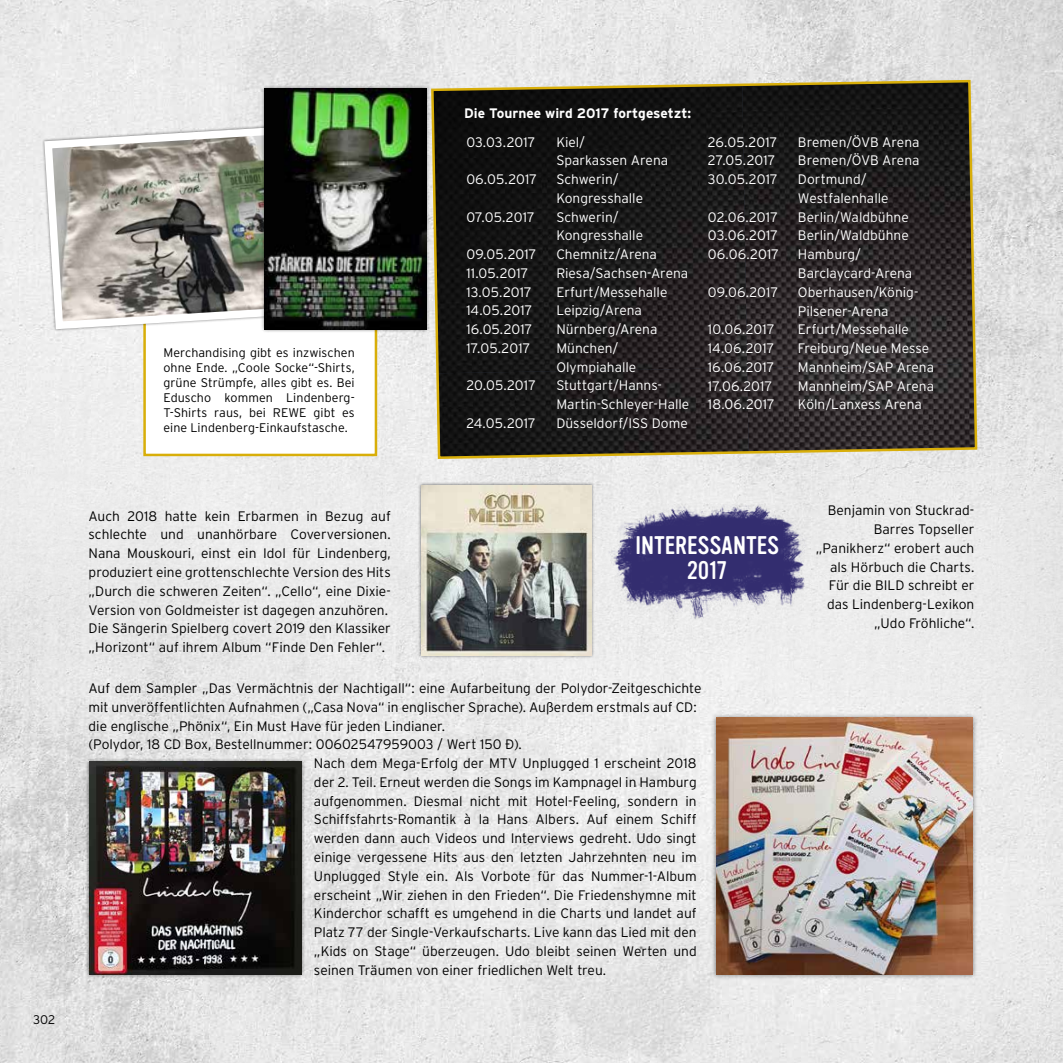
<style>
.page{position:relative;width:1063px;height:1063px;background:#fff}
.page>*{position:absolute;margin:0;border:0;box-sizing:border-box;transform-origin:0 0}
.t1{font:25px/25px "Vinyl OT";letter-spacing:.01em;color:#fff;text-align:center}
.t2{font:300 13.75px/18.8px "Interstate";color:#000}
.t3{font:300 13.75px/18.8px "Interstate";color:#fff}
.t4{font:700 13.75px "Interstate";color:#fff}
.t5{font:300 12.5px/15px "Interstate";letter-spacing:.005em;color:#000;text-align:justify}
</style>
<div class="page">
<img style="left:0;top:748px;width:1063px;height:315px">
<img style="left:0;top:0;width:1063px;height:748px">
<svg style="left:430px;top:79px;width:549px;height:381px;background:#2c2927"></svg>
<div style="left:144px;top:287px;width:232px;height:169px;background:#fff"></div>
<div style="left:143px;top:287px;width:234px;height:169px;border:2px solid #d8ae09"></div>
<svg style="left:40px;top:123px;width:221px;height:210px;background:#a9a7a0"></svg>
<div style="left:261px;top:85px;width:169px;height:248px;background:#000;opacity:.5"></div>
<img style="left:265px;top:88px;width:161px;height:241px">
<div style="left:85px;top:758px;width:221px;height:221px;background:#000;opacity:.5"></div>
<img style="left:89px;top:762px;width:213px;height:212px">
<div style="left:711px;top:713px;width:267px;height:267px;background:#000;opacity:.5"></div>
<img style="left:716px;top:718px;width:257px;height:256px">
<div style="left:418px;top:482px;width:177px;height:177px;background:#000;opacity:.5"></div>
<img style="left:422px;top:485px;width:170px;height:171px">
<img style="left:593px;top:495px;width:254px;height:129px">
<p class="t5" style="left:33px;top:1012px;width:24px">302</p>
<p class="t5" style="left:163px;top:345px;width:193px">Merchandising gibt es inzwischen ohne Ende. „Coole Socke“-Shirts, grüne Strümpfe, alles gibt es. Bei Eduscho kommen Lindenberg-T-Shirts raus, bei REWE gibt es eine Lindenberg-Einkaufstasche.</p>
<p class="t4" style="left:464px;top:106px;width:229px">Die Tournee wird 2017 fortgesetzt:</p>
<p class="t3" style="left:466px;top:132px;width:71px">03.03.2017</p>
<p class="t3" style="left:556px;top:132px;width:113px">Kiel/<br>Sparkassen Arena</p>
<p class="t3" style="left:466px;top:170px;width:72px">06.05.2017</p>
<p class="t3" style="left:556px;top:170px;width:88px">Schwerin/<br>Kongresshalle</p>
<p class="t3" style="left:466px;top:207px;width:70px">07.05.2017</p>
<p class="t3" style="left:556px;top:207px;width:88px">Schwerin/<br>Kongresshalle</p>
<p class="t3" style="left:466px;top:245px;width:72px">09.05.2017</p>
<p class="t3" style="left:556px;top:245px;width:102px">Chemnitz/Arena</p>
<p class="t3" style="left:466px;top:264px;width:64px">11.05.2017</p>
<p class="t3" style="left:556px;top:264px;width:133px">Riesa/Sachsen-Arena</p>
<p class="t3" style="left:466px;top:282px;width:67px">13.05.2017</p>
<p class="t3" style="left:556px;top:282px;width:113px">Erfurt/Messehalle</p>
<p class="t3" style="left:466px;top:301px;width:68px">14.05.2017</p>
<p class="t3" style="left:556px;top:301px;width:87px">Leipzig/Arena</p>
<p class="t3" style="left:466px;top:320px;width:68px">16.05.2017</p>
<p class="t3" style="left:556px;top:320px;width:103px">Nürnberg/Arena</p>
<p class="t3" style="left:466px;top:339px;width:66px">17.05.2017</p>
<p class="t3" style="left:556px;top:339px;width:82px">München/<br>Olympiahalle</p>
<p class="t3" style="left:466px;top:376px;width:71px">20.05.2017</p>
<p class="t3" style="left:556px;top:376px;width:135px">Stuttgart/Hanns-<br>Martin-Schleyer-Halle</p>
<p class="t3" style="left:466px;top:414px;width:71px">24.05.2017</p>
<p class="t3" style="left:556px;top:414px;width:133px">Düsseldorf/ISS Dome</p>
<p class="t3" style="left:708px;top:132px;width:71px">26.05.2017</p>
<p class="t3" style="left:798px;top:132px;width:123px">Bremen/ÖVB Arena</p>
<p class="t3" style="left:708px;top:151px;width:69px">27.05.2017</p>
<p class="t3" style="left:798px;top:151px;width:123px">Bremen/ÖVB Arena</p>
<p class="t3" style="left:708px;top:170px;width:71px">30.05.2017</p>
<p class="t3" style="left:798px;top:170px;width:92px">Dortmund/<br>Westfalenhalle</p>
<p class="t3" style="left:708px;top:207px;width:72px">02.06.2017</p>
<p class="t3" style="left:798px;top:207px;width:112px">Berlin/Waldbühne</p>
<p class="t3" style="left:708px;top:226px;width:72px">03.06.2017</p>
<p class="t3" style="left:798px;top:226px;width:112px">Berlin/Waldbühne</p>
<p class="t3" style="left:708px;top:245px;width:73px">06.06.2017</p>
<p class="t3" style="left:798px;top:245px;width:116px">Hamburg/<br>Barclaycard-Arena</p>
<p class="t3" style="left:708px;top:282px;width:72px">09.06.2017</p>
<p class="t3" style="left:798px;top:282px;width:122px">Oberhausen/König-<br>Pilsener-Arena</p>
<p class="t3" style="left:708px;top:320px;width:68px">10.06.2017</p>
<p class="t3" style="left:798px;top:320px;width:113px">Erfurt/Messehalle</p>
<p class="t3" style="left:708px;top:339px;width:68px">14.06.2017</p>
<p class="t3" style="left:798px;top:339px;width:133px">Freiburg/Neue Messe</p>
<p class="t3" style="left:708px;top:357px;width:68px">16.06.2017</p>
<p class="t3" style="left:798px;top:357px;width:138px">Mannheim/SAP Arena</p>
<p class="t3" style="left:708px;top:376px;width:66px">17.06.2017</p>
<p class="t3" style="left:798px;top:376px;width:138px">Mannheim/SAP Arena</p>
<p class="t3" style="left:708px;top:395px;width:68px">18.06.2017</p>
<p class="t3" style="left:798px;top:395px;width:125px">Köln/Lanxess Arena</p>
<p class="t2" style="left:89px;top:506px;width:304px">Auch 2018 hatte kein Erbarmen in Bezug auf schlechte und unanhörbare Coverversionen.<br>Nana Mouskouri, einst ein Idol für Lindenberg, produziert eine grottenschlechte Version des Hits „Durch die schweren Zeiten“. „Cello“, eine Dixie-Version von Goldmeister ist dagegen anzuhören.<br>Die Sängerin Spielberg covert 2019 den Klassiker „Horizont“ auf ihrem Album “Finde Den Fehler“.</p>
<p class="t2" style="left:89px;top:679px;width:614px">Auf dem Sampler „Das Vermächtnis der Nachtigall“: eine Aufarbeitung der Polydor-Zeitgeschichte</p>
<p class="t2" style="left:89px;top:698px;width:610px">mit unveröffentlichten Aufnahmen („Casa Nova“ in englischer Sprache). Außerdem erstmals auf CD:</p>
<p class="t2" style="left:89px;top:716px;width:358px">die englische „Phönix“, Ein Must Have für jeden Lindianer.</p>
<p class="t2" style="left:89px;top:735px;width:435px">(Polydor, 18 CD Box, Bestellnummer: 00602547959003 / Wert 150 €).</p>
<p class="t2" style="left:314px;top:754px;width:384px">Nach dem Mega-Erfolg der MTV Unplugged 1 erscheint 2018</p>
<p class="t2" style="left:314px;top:773px;width:384px">der 2. Teil. Erneut werden die Songs im Kampnagel in Hamburg</p>
<p class="t2" style="left:314px;top:791px;width:384px">aufgenommen. Diesmal nicht mit Hotel-Feeling, sondern in</p>
<p class="t2" style="left:314px;top:810px;width:384px">Schiffsfahrts-Romantik à la Hans Albers. Auf einem Schiff</p>
<p class="t2" style="left:314px;top:829px;width:384px">werden dann auch Videos und Interviews gedreht. Udo singt</p>
<p class="t2" style="left:314px;top:848px;width:384px">einige vergessene Hits aus den letzten Jahrzehnten neu im</p>
<p class="t2" style="left:314px;top:866px;width:384px">Unplugged Style ein. Als Vorbote für das Nummer-1-Album</p>
<p class="t2" style="left:314px;top:885px;width:384px">erscheint „Wir ziehen in den Frieden“. Die Friedenshymne mit</p>
<p class="t2" style="left:314px;top:904px;width:384px">Kinderchor schafft es umgehend in die Charts und landet auf</p>
<p class="t2" style="left:314px;top:923px;width:384px">Platz 77 der Single-Verkaufscharts. Live kann das Lied mit den</p>
<p class="t2" style="left:314px;top:941px;width:384px">„Kids on Stage“ überzeugen. Udo bleibt seinen Werten und</p>
<p class="t2" style="left:314px;top:960px;width:294px">seinen Träumen von einer friedlichen Welt treu.</p>
<h1 class="t1" style="left:635px;top:533px;width:145px">INTERESSANTES<br>2017</h1>
<p class="t2" style="left:816px;top:501px;width:160px;text-align:right">Benjamin von Stuckrad-<br>Barres Topseller „Panikherz“ erobert auch als Hörbuch die Charts.<br>Für die BILD schreibt er das Lindenberg-Lexikon „Udo Fröhliche“.</p>
</div>
